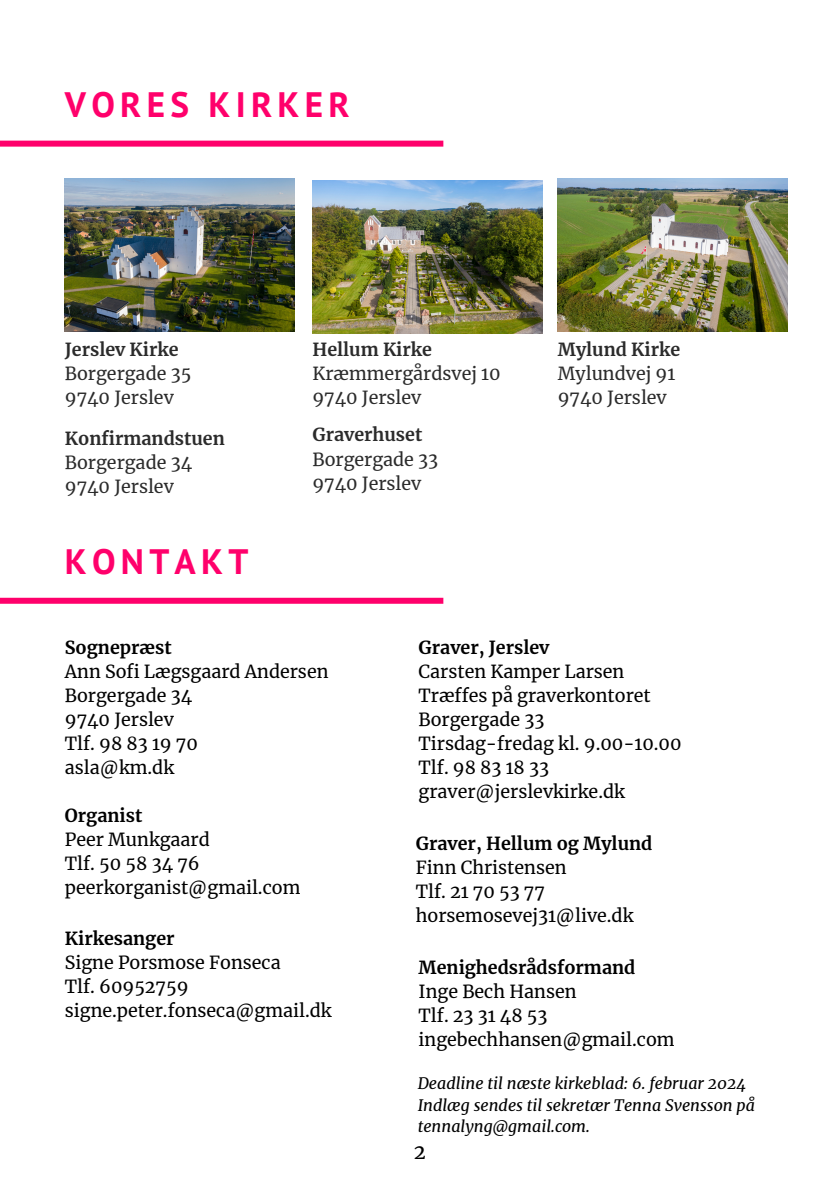
<style>
.page{position:relative;width:839px;height:1191px;background:#fff}
.page>*{position:absolute;margin:0;border:0;box-sizing:border-box;transform-origin:0 0}
.t1{font:700 35.2px "PT Sans";letter-spacing:.15em;color:#ff006b}
.t2{font:20px "Merriweather";color:#000}
.t3{font:17.8px "Merriweather";color:#000}
.t4{font:17.8px "Merriweather";color:#2b2b2b}
.t5{font:700 17.8px "Merriweather";color:#000}
.t6{font:700 17.8px "Merriweather";color:#2b2b2b}
.t7{font:italic 16px/21.2px "Merriweather";color:#000}
</style>
<div class="page">
<img style="left:65px;top:179px;width:229px;height:153px">
<img style="left:312px;top:180px;width:230px;height:153px">
<img style="left:558px;top:179px;width:229px;height:153px">
<div style="left:0;top:598px;width:443px;height:6px;background:#ff006b"></div>
<div style="left:0;top:141px;width:443px;height:6px;background:#ff006b"></div>
<p class="t1" style="left:65px;top:81px;width:286px">VORES KIRKER</p>
<p class="t6" style="left:65px;top:339px;width:115px">Jerslev Kirke</p>
<p class="t4" style="left:65px;top:363px;width:128px">Borgergade 35</p>
<p class="t4" style="left:65px;top:387px;width:110px">9740 Jerslev</p>
<p class="t6" style="left:65px;top:427px;width:161px">Konfirmandstuen</p>
<p class="t4" style="left:65px;top:452px;width:129px">Borgergade 34</p>
<p class="t4" style="left:65px;top:476px;width:110px">9740 Jerslev</p>
<p class="t1" style="left:65px;top:538px;width:185px">KONTAKT</p>
<p class="t6" style="left:312px;top:339px;width:121px">Hellum Kirke</p>
<p class="t4" style="left:312px;top:363px;width:190px">Kræmmergårdsvej 10</p>
<p class="t4" style="left:312px;top:387px;width:110px">9740 Jerslev</p>
<p class="t6" style="left:312px;top:424px;width:111px">Graverhuset</p>
<p class="t4" style="left:312px;top:448px;width:127px">Borgergade 33</p>
<p class="t4" style="left:312px;top:472px;width:110px">9740 Jerslev</p>
<p class="t6" style="left:558px;top:339px;width:124px">Mylund Kirke</p>
<p class="t4" style="left:558px;top:363px;width:119px">Mylundvej 91</p>
<p class="t4" style="left:558px;top:387px;width:110px">9740 Jerslev</p>
<p class="t5" style="left:65px;top:636px;width:108px">Sognepræst</p>
<p class="t3" style="left:65px;top:660px;width:265px">Ann Sofi Lægsgaard Andersen</p>
<p class="t3" style="left:65px;top:684px;width:129px">Borgergade 34</p>
<p class="t3" style="left:65px;top:709px;width:110px">9740 Jerslev</p>
<p class="t3" style="left:65px;top:733px;width:134px">Tlf. 98 83 19 70</p>
<p class="t3" style="left:65px;top:757px;width:111px">asla@km.dk</p>
<p class="t5" style="left:65px;top:805px;width:79px">Organist</p>
<p class="t3" style="left:65px;top:829px;width:146px">Peer Munkgaard</p>
<p class="t3" style="left:65px;top:853px;width:136px">Tlf. 50 58 34 76</p>
<p class="t3" style="left:65px;top:877px;width:237px">peerkorganist@gmail.com</p>
<p class="t5" style="left:65px;top:927px;width:111px">Kirkesanger</p>
<p class="t3" style="left:65px;top:951px;width:217px">Signe Porsmose Fonseca</p>
<p class="t3" style="left:65px;top:976px;width:125px">Tlf. 60952759</p>
<p class="t3" style="left:65px;top:1000px;width:268px">signe.peter.fonseca@gmail.dk</p>
<p class="t5" style="left:418px;top:636px;width:132px">Graver, Jerslev</p>
<p class="t3" style="left:418px;top:660px;width:207px">Carsten Kamper Larsen</p>
<p class="t3" style="left:418px;top:684px;width:234px">Træffes på graverkontoret</p>
<p class="t3" style="left:418px;top:709px;width:127px">Borgergade 33</p>
<p class="t3" style="left:418px;top:733px;width:264px">Tirsdag-fredag kl. 9.00-10.00</p>
<p class="t3" style="left:418px;top:757px;width:132px">Tlf. 98 83 18 33</p>
<p class="t3" style="left:418px;top:781px;width:208px">graver@jerslevkirke.dk</p>
<p class="t5" style="left:416px;top:832px;width:238px">Graver, Hellum og Mylund</p>
<p class="t3" style="left:416px;top:856px;width:152px">Finn Christensen</p>
<p class="t3" style="left:416px;top:881px;width:131px">Tlf. 21 70 53 77</p>
<p class="t3" style="left:416px;top:905px;width:219px">horsemosevej31@live.dk</p>
<p class="t5" style="left:418px;top:956px;width:218px">Menighedsrådsformand</p>
<p class="t3" style="left:418px;top:980px;width:159px">Inge Bech Hansen</p>
<p class="t3" style="left:418px;top:1004px;width:130px">Tlf. 23 31 48 53</p>
<p class="t3" style="left:418px;top:1028px;width:257px">ingebechhansen@gmail.com</p>
<p class="t7" style="left:417px;top:1073px;width:330px">Deadline til næste kirkeblad: 6. februar 2024</p>
<p class="t7" style="left:417px;top:1094px;width:339px">Indlæg sendes til sekretær Tenna Svensson på tennalyng@gmail.com.</p>
<p class="t2" style="left:414px;top:1139px;width:13px">2</p>
</div>
